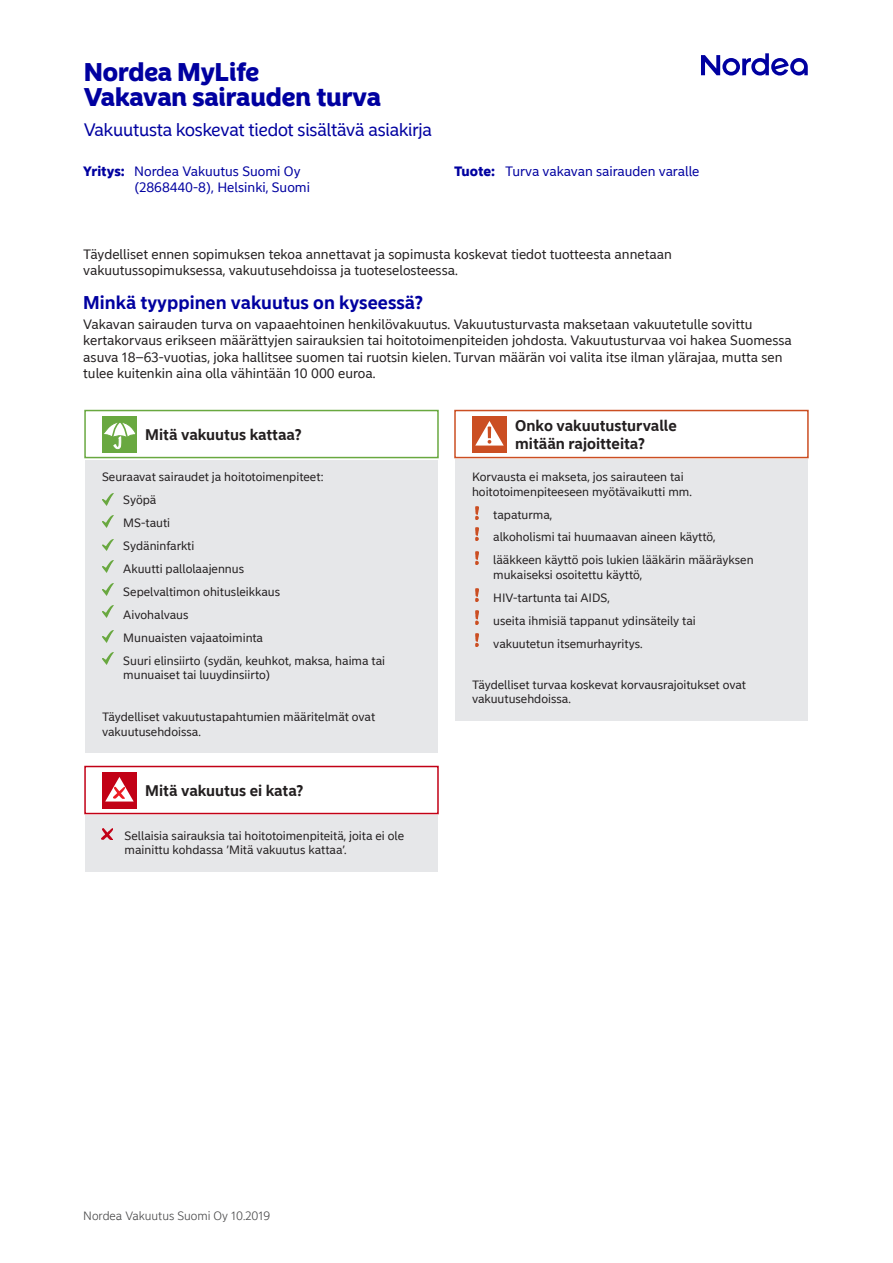
<style>
.page{position:relative;width:893px;height:1263px;background:#fff}
.page>*{position:absolute;margin:0;border:0;box-sizing:border-box;transform-origin:0 0}
.A4_Headline__H1{font:900 25.5px/24.8px "Nordea Sans Large";color:#0000a0}
.A4_big_quote__P{font:18px "Nordea Sans Large";color:#0000a0}
.H2{font:700 18px "Nordea Sans Small";color:#0000a0}
.Cover_subhead__H3{font:700 15px/18px "Nordea Sans Small";color:#231f20}
.Leipis_9_10_8pt__P{font:13.5px/16.2px "Nordea Sans Small";color:#231f20}
.Fact_circle__p{font:13.5px/16.2px "Nordea Sans Small";color:#0000a0}
.Laatikko_leipis__P{font:12px/14.4px "Nordea Sans Small";color:#231f20}
.t1{font:300 12px "Nordea Sans Small";color:#474748}
.s1{font-weight:900}
</style>
<div class="page">
<svg style="left:701px;top:53px;width:107px;height:23px"></svg>
<div style="left:84px;top:410px;width:355px;height:48px;border:2px solid #69a840"></div>
<div style="left:85px;top:460px;width:353px;height:292px;background:#e6e7e9"></div>
<div style="left:84px;top:766px;width:355px;height:48px;border:2px solid #c20116"></div>
<div style="left:85px;top:816px;width:353px;height:56px;background:#e6e7e9"></div>
<div style="left:454px;top:410px;width:355px;height:48px;border:2px solid #cb4e22"></div>
<div style="left:455px;top:459px;width:353px;height:262px;background:#e6e7e9"></div>
<div style="left:102px;top:416px;width:35px;height:36px;background:#69a840"></div>
<svg style="left:104px;top:422px;width:32px;height:27px"></svg>
<div style="left:102px;top:772px;width:35px;height:36px;background:#c20116"></div>
<svg style="left:105px;top:777px;width:29px;height:24px"></svg>
<svg style="left:102px;top:828px;width:11px;height:11px"></svg>
<div style="left:472px;top:416px;width:35px;height:36px;background:#cb4e22"></div>
<svg style="left:475px;top:421px;width:29px;height:25px"></svg>
<svg style="left:475px;top:506px;width:4px;height:13px"></svg>
<img style="left:475px;top:527px;width:4px;height:14px">
<svg style="left:475px;top:551px;width:4px;height:13px"></svg>
<img style="left:475px;top:588px;width:4px;height:14px">
<svg style="left:475px;top:611px;width:4px;height:13px"></svg>
<svg style="left:475px;top:634px;width:4px;height:13px"></svg>
<svg style="left:102px;top:493px;width:11px;height:12px"></svg>
<svg style="left:102px;top:516px;width:11px;height:12px"></svg>
<svg style="left:102px;top:539px;width:11px;height:12px"></svg>
<svg style="left:102px;top:561px;width:11px;height:12px"></svg>
<svg style="left:102px;top:583px;width:11px;height:12px"></svg>
<svg style="left:102px;top:606px;width:11px;height:12px"></svg>
<svg style="left:102px;top:630px;width:11px;height:12px"></svg>
<svg style="left:102px;top:653px;width:11px;height:12px"></svg>
<h1 class="A4_Headline__H1" style="left:84px;top:60px;width:298px">Nordea MyLife<br>Vakavan sairauden turva</h1>
<p class="A4_big_quote__P" style="left:84px;top:119px;width:349px">Vakuutusta koskevat tiedot sisältävä asiakirja</p>
<p class="Fact_circle__p" style="left:134px;top:163px;width:177px;text-indent:-51px"><span class="s1">Yritys:</span> Nordea Vakuutus Suomi Oy (2868440-8), Helsinki, Suomi</p>
<p class="Fact_circle__p" style="left:454px;top:163px;width:247px"><span class="s1">Tuote:</span> Turva vakavan sairauden varalle</p>
<p class="Leipis_9_10_8pt__P" style="left:83px;top:246px;width:590px">Täydelliset ennen sopimuksen tekoa annettavat ja sopimusta koskevat tiedot tuotteesta annetaan vakuutussopimuksessa, vakuutusehdoissa ja tuoteselosteessa.</p>
<h2 class="H2" style="left:83px;top:291px;width:341px">Minkä tyyppinen vakuutus on kyseessä?</h2>
<p class="Leipis_9_10_8pt__P" style="left:83px;top:316px;width:710px">Vakavan sairauden turva on vapaaehtoinen henkilövakuutus. Vakuutusturvasta maksetaan vakuutetulle sovittu kertakorvaus erikseen määrättyjen sairauksien tai hoitotoimenpiteiden johdosta. Vakuutusturvaa voi hakea Suomessa asuva 18–63-vuotias, joka hallitsee suomen tai ruotsin kielen. Turvan määrän voi valita itse ilman ylärajaa, mutta sen tulee kuitenkin aina olla vähintään 10 000 euroa.</p>
<h3 class="Cover_subhead__H3" style="left:145px;top:425px;width:158px">Mitä vakuutus kattaa?</h3>
<p class="Laatikko_leipis__P" style="left:102px;top:470px;width:223px">Seuraavat sairaudet ja hoitotoimenpiteet:</p>
<p class="Laatikko_leipis__P" style="left:123px;top:493px;width:35px">Syöpä</p>
<p class="Laatikko_leipis__P" style="left:123px;top:516px;width:48px">MS-tauti</p>
<p class="Laatikko_leipis__P" style="left:123px;top:539px;width:73px">Sydäninfarkti</p>
<p class="Laatikko_leipis__P" style="left:123px;top:562px;width:122px">Akuutti pallolaajennus</p>
<p class="Laatikko_leipis__P" style="left:123px;top:585px;width:158px">Sepelvaltimon ohitusleikkaus</p>
<p class="Laatikko_leipis__P" style="left:123px;top:608px;width:67px">Aivohalvaus</p>
<p class="Laatikko_leipis__P" style="left:123px;top:630px;width:141px">Munuaisten vajaatoiminta</p>
<p class="Laatikko_leipis__P" style="left:123px;top:653px;width:263px">Suuri elinsiirto (sydän, keuhkot, maksa, haima tai munuaiset tai luuydinsiirto)</p>
<p class="Laatikko_leipis__P" style="left:102px;top:710px;width:275px">Täydelliset vakuutustapahtumien määritelmät ovat vakuutusehdoissa.</p>
<h3 class="Cover_subhead__H3" style="left:145px;top:781px;width:159px">Mitä vakuutus ei kata?</h3>
<p class="Laatikko_leipis__P" style="left:125px;top:829px;width:281px">Sellaisia sairauksia tai hoitotoimenpiteitä, joita ei ole mainittu kohdassa ’Mitä vakuutus kattaa’.</p>
<h3 class="Cover_subhead__H3" style="left:515px;top:416px;width:163px">Onko vakuutusturvalle mitään rajoitteita?</h3>
<p class="Laatikko_leipis__P" style="left:472px;top:470px;width:221px">Korvausta ei makseta, jos sairauteen tai hoitotoimenpiteeseen myötävaikutti mm.</p>
<p class="Laatikko_leipis__P" style="left:493px;top:507px;width:61px">tapaturma,</p>
<p class="Laatikko_leipis__P" style="left:493px;top:530px;width:224px">alkoholismi tai huumaavan aineen käyttö,</p>
<p class="Laatikko_leipis__P" style="left:493px;top:553px;width:262px">lääkkeen käyttö pois lukien lääkärin määräyksen mukaiseksi osoitettu käyttö,</p>
<p class="Laatikko_leipis__P" style="left:493px;top:590px;width:118px">HIV-tartunta tai AIDS,</p>
<p class="Laatikko_leipis__P" style="left:493px;top:613px;width:204px">useita ihmisiä tappanut ydinsäteily tai</p>
<p class="Laatikko_leipis__P" style="left:493px;top:636px;width:151px">vakuutetun itsemurhayritys.</p>
<p class="Laatikko_leipis__P" style="left:472px;top:677px;width:275px">Täydelliset turvaa koskevat korvausrajoitukset ovat vakuutusehdoissa.</p>
<p class="t1" style="left:83px;top:1208px;width:188px">Nordea Vakuutus Suomi Oy 10.2019</p>
</div>
